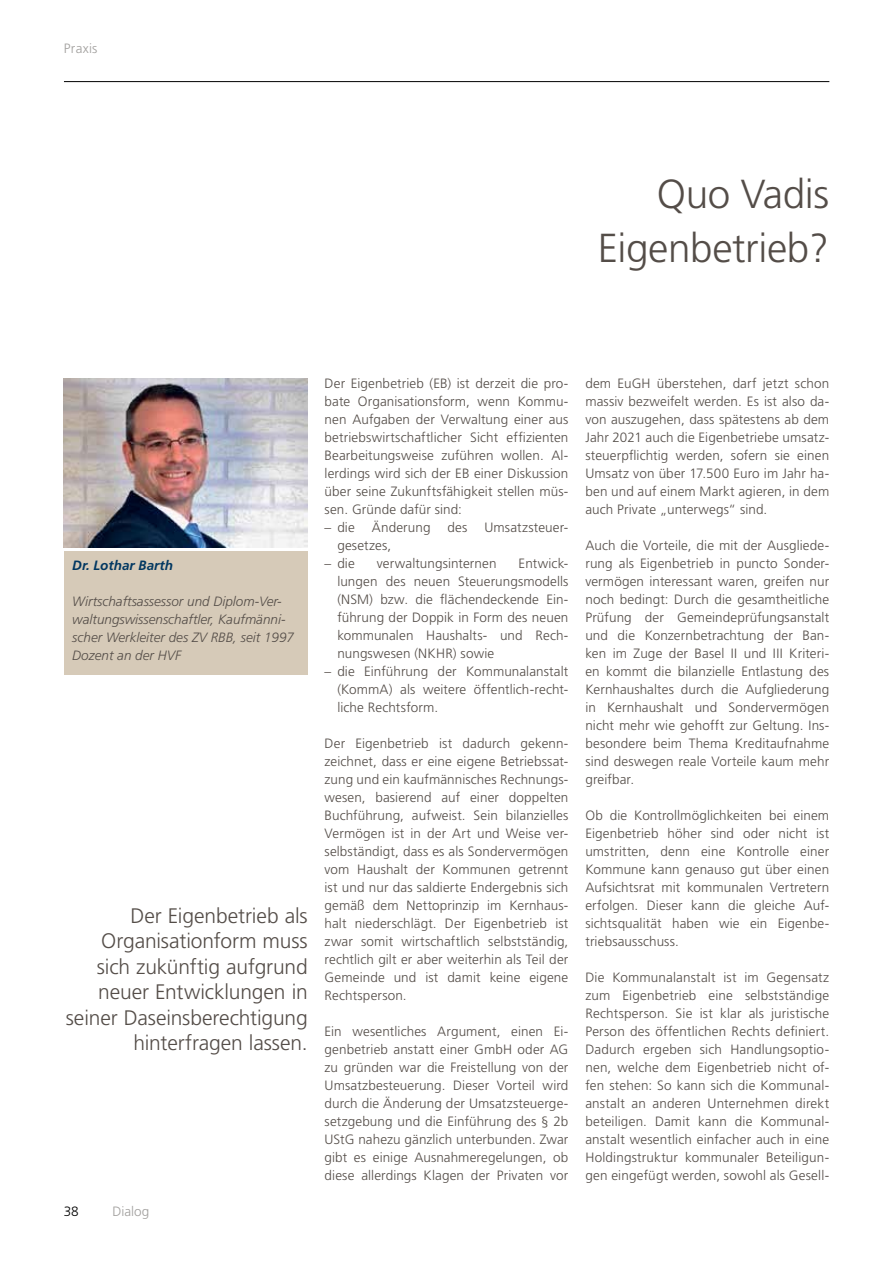
<style>
.page{position:relative;width:893px;height:1263px;background:#fff}
.page>*{position:absolute;margin:0;border:0;box-sizing:border-box;transform-origin:0 0}
.t1{font:300 40.5px/54px "Frutiger LT";letter-spacing:-.01em;color:#544d48;text-align:right}
.t2{font:300 21px/25.5px "Frutiger LT";letter-spacing:-.005em;color:#544d48;text-align:right}
.t3{font:300 13.5px/18px "Frutiger LT";letter-spacing:.01em;color:#544d48;text-align:justify}
.t4{font:italic 300 13.5px/18px "Frutiger LT";color:#544d48}
.t5{font:italic 700 13.5px "Frutiger LT";color:#013761}
.t6{font:300 13.5px "Frutiger LT";color:#a19f9d}
.t7{font:300 13.5px "Frutiger";letter-spacing:.02em;color:#a19f9d}
.t8{font:300 13.5px "Frutiger LT";color:#000}
</style>
<div class="page">
<hr style="left:64px;top:81px;width:765px;height:1px;background:#000">
<div style="left:64px;top:551px;width:244px;height:124px;background:#d6cab8"></div>
<img style="left:64px;top:378px;width:244px;height:169px">
<p class="t7" style="left:64px;top:41px;width:35px">Praxis</p>
<h1 class="t1" style="left:598px;top:167px;width:233px">Quo Vadis<br>Eigenbetrieb?</h1>
<p class="t5" style="left:72px;top:557px;width:102px">Dr. Lothar Barth</p>
<p class="t4" style="left:72px;top:593px;width:223px">Wirtschaftsassessor und Diplom-Ver&shy;waltungswissenschaftler, Kaufmänni&shy;scher Werkleiter des ZV RBB, seit 1997<br>Dozent an der HVF</p>
<h2 class="t2" style="left:66px;top:903px;width:244px">Der Eigenbetrieb als<br>Organisationform muss sich zukünftig aufgrund neuer Entwicklungen in seiner Daseinsberechtigung hinterfragen lassen.</h2>
<p class="t8" style="left:64px;top:1203px;width:17px">38</p>
<p class="t6" style="left:113px;top:1203px;width:38px">Dialog</p>
<p class="t3" style="left:325px;top:374px;width:245px">Der Eigenbetrieb (EB) ist derzeit die pro&shy;bate Organisationsform, wenn Kommu&shy;nen Aufgaben der Verwaltung einer aus betriebswirtschaftlicher Sicht effizienten Bearbeitungsweise zuführen wollen. Al&shy;lerdings wird sich der EB einer Diskussion über seine Zukunftsfähigkeit stellen müs&shy;sen. Gründe dafür sind:</p>
<p class="t3" style="left:325px;top:518px;width:32px">– die</p>
<p class="t3" style="left:372px;top:518px;width:60px">Änderung</p>
<p class="t3" style="left:447px;top:518px;width:21px">des</p>
<p class="t3" style="left:484px;top:518px;width:85px">Umsatzsteuer-</p>
<p class="t3" style="left:337px;top:536px;width:55px">gesetzes,</p>
<p class="t3" style="left:325px;top:554px;width:32px">– die</p>
<p class="t3" style="left:377px;top:554px;width:121px">verwaltungsinternen</p>
<p class="t3" style="left:337px;top:554px;width:233px;text-indent:181px">Entwick&shy;lungen des neuen Steuerungsmodells (NSM) bzw. die flächendeckende Ein&shy;führung der Doppik in Form des neuen kommunalen Haushalts- und Rech&shy;nungswesen (NKHR) sowie</p>
<p class="t3" style="left:337px;top:662px;width:233px;text-indent:-13px">– die Einführung der Kommunalanstalt (KommA) als weitere öffentlich-recht&shy;liche Rechtsform.</p>
<p class="t3" style="left:325px;top:734px;width:245px">Der Eigenbetrieb ist dadurch gekenn&shy;zeichnet, dass er eine eigene Betriebssat&shy;zung und ein kaufmännisches Rechnungs&shy;wesen, basierend auf einer doppelten Buchführung, aufweist. Sein bilanzielles Vermögen ist in der Art und Weise ver&shy;selbständigt, dass es als Sondervermögen vom Haushalt der Kommunen getrennt ist und nur das saldierte Endergebnis sich gemäß dem Nettoprinzip im Kernhaus&shy;halt niederschlägt. Der Eigenbetrieb ist zwar somit wirtschaftlich selbstständig, rechtlich gilt er aber weiterhin als Teil der Gemeinde und ist damit keine eigene Rechtsperson.</p>
<p class="t3" style="left:325px;top:1022px;width:245px">Ein wesentliches Argument, einen Ei&shy;genbetrieb anstatt einer GmbH oder AG zu gründen war die Freistellung von der Umsatzbesteuerung. Dieser Vorteil wird durch die Änderung der Umsatzsteuerge&shy;setzgebung und die Einführung des § 2b UStG nahezu gänzlich unterbunden. Zwar gibt es einige Ausnahmeregelungen, ob diese allerdings Klagen der Privaten vor</p>
<p class="t3" style="left:585px;top:374px;width:245px">dem EuGH überstehen, darf jetzt schon massiv bezweifelt werden. Es ist also da&shy;von auszugehen, dass spätestens ab dem Jahr 2021 auch die Eigenbetriebe umsatz&shy;steuerpflichtig werden, sofern sie einen Umsatz von über 17.500 Euro im Jahr ha&shy;ben und auf einem Markt agieren, in dem auch Private „unterwegs“ sind.</p>
<p class="t3" style="left:585px;top:536px;width:245px">Auch die Vorteile, die mit der Ausgliede&shy;rung als Eigenbetrieb in puncto Sonder&shy;vermögen interessant waren, greifen nur noch bedingt: Durch die gesamtheitliche Prüfung der Gemeindeprüfungsanstalt und die Konzernbetrachtung der Ban&shy;ken im Zuge der Basel II und III Kriteri&shy;en kommt die bilanzielle Entlastung des Kernhaushaltes durch die Aufgliederung in Kernhaushalt und Sondervermögen nicht mehr wie gehofft zur Geltung. Ins&shy;besondere beim Thema Kreditaufnahme sind deswegen reale Vorteile kaum mehr greifbar.</p>
<p class="t3" style="left:585px;top:806px;width:245px">Ob die Kontrollmöglichkeiten bei einem Eigenbetrieb höher sind oder nicht ist umstritten, denn eine Kontrolle einer Kommune kann genauso gut über einen Aufsichtsrat mit kommunalen Vertretern erfolgen. Dieser kann die gleiche Auf&shy;sichtsqualität haben wie ein Eigenbe&shy;triebsausschuss.</p>
<p class="t3" style="left:585px;top:968px;width:245px">Die Kommunalanstalt ist im Gegensatz zum Eigenbetrieb eine selbstständige Rechtsperson. Sie ist klar als juristische Person des öffentlichen Rechts definiert.<br>Dadurch ergeben sich Handlungsoptio&shy;nen, welche dem Eigenbetrieb nicht of&shy;fen stehen: So kann sich die Kommunal&shy;anstalt an anderen Unternehmen direkt beteiligen. Damit kann die Kommunal&shy;anstalt wesentlich einfacher auch in eine Holdingstruktur kommunaler Beteiligun&shy;gen eingefügt werden, sowohl als Gesell-</p>
</div>
